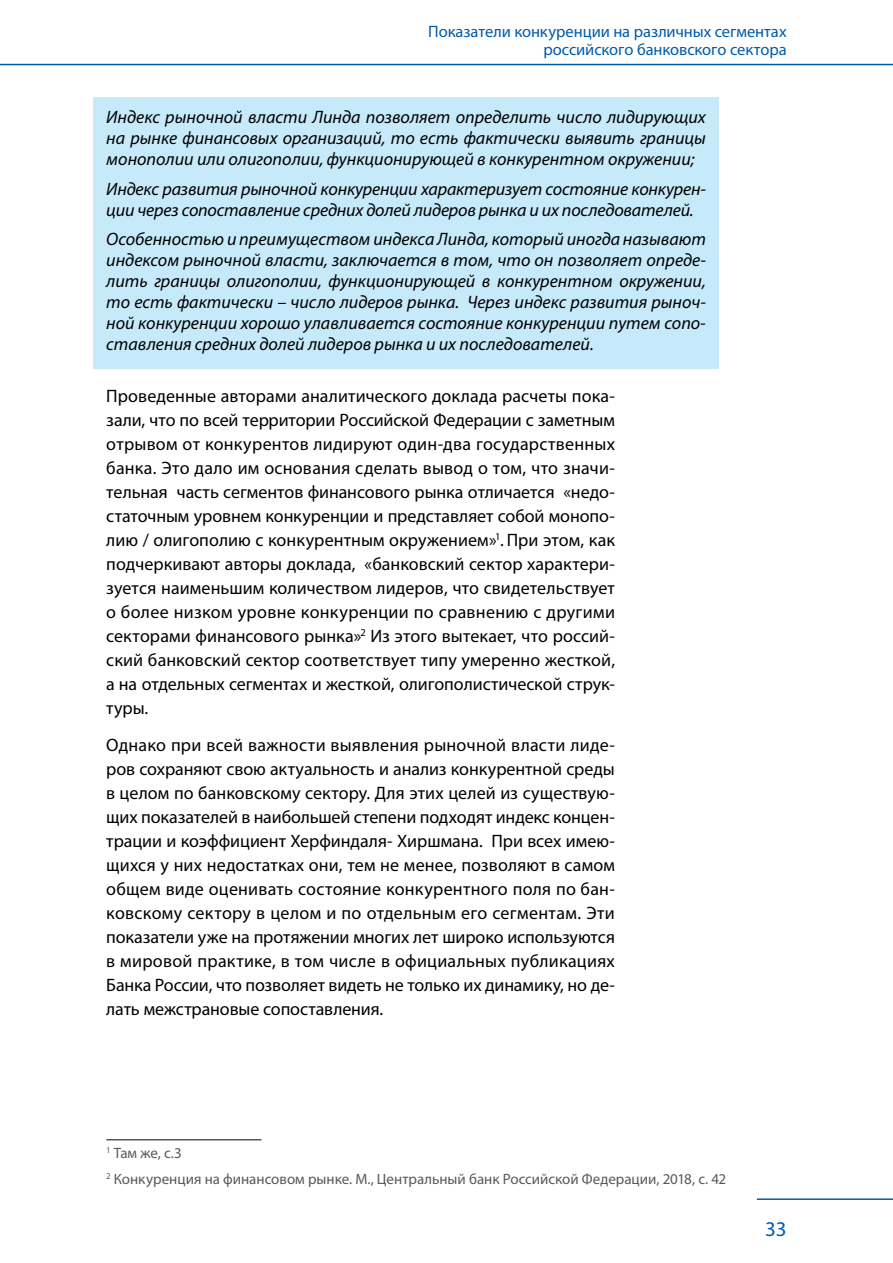
<style>
.page{position:relative;width:893px;height:1263px;background:#fff}
.page>*{position:absolute;margin:0;border:0;box-sizing:border-box;transform-origin:0 0}
.t1{font:21px "Myriad Pro";color:#005baa}
.t2{font:18px/24px "Myriad Pro";letter-spacing:-.005em;color:#000;text-align:justify}
.t3{font:italic 18px/21px "Myriad Pro";letter-spacing:-.01em;color:#000;text-align:justify}
.t4{font:16.5px/18px "Myriad Pro";letter-spacing:-.005em;color:#005baa;text-align:right}
.t5{font:15px/26.5px "Myriad Pro";color:#58595b}
</style>
<div class="page">
<hr style="left:757px;top:1198px;width:136px;height:2px;background:#005baa">
<hr style="left:0;top:64px;width:893px;height:1px;background:#005baa">
<div style="left:94px;top:98px;width:625px;height:271px;background:#c7eafb"></div>
<hr style="left:106px;top:1139px;width:155px;height:1px;background:#58595b">
<p class="t4" style="left:428px;top:22px;width:360px">Показатели конкуренции на различных сегментах российского банковского сектора</p>
<p class="t3" style="left:106px;top:106px;width:601px">Индекс рыночной власти Линда позволяет определить число лидирующих на рынке финансовых организаций, то есть фактически выявить границы монополии или олигополии, функционирующей в конкурентном окружении;</p>
<p class="t3" style="left:106px;top:178px;width:601px">Индекс развития рыночной конкуренции характеризует состояние конкурен&shy;ции через сопоставление средних долей лидеров рынка и их последователей.</p>
<p class="t3" style="left:106px;top:228px;width:601px">Особенностью и преимуществом индекса Линда, который иногда называют индексом рыночной власти, заключается в том, что он позволяет опреде&shy;лить границы олигополии, функционирующей в конкурентном окружении, то есть фактически – число лидеров рынка. Через индекс развития рыноч&shy;ной конкуренции хорошо улавливается состояние конкуренции путем сопо&shy;ставления средних долей лидеров рынка и их последователей.</p>
<p class="t2" style="left:106px;top:384px;width:510px">Проведенные авторами аналитического доклада расчеты пока&shy;зали, что по всей территории Российской Федерации с заметным отрывом от конкурентов лидируют один-два государственных банка. Это дало им основания сделать вывод о том, что значи&shy;тельная часть сегментов финансового рынка отличается «недо&shy;статочным уровнем конкуренции и представляет собой монопо&shy;лию / олигополию с конкурентным окружением»<sup>1</sup>.При этом, как подчеркивают авторы доклада, «банковский сектор характери&shy;зуется наименьшим количеством лидеров, что свидетельствует о более низком уровне конкуренции по сравнению с другими секторами финансового рынка»<sup>2</sup> Из этого вытекает, что россий&shy;ский банковский сектор соответствует типу умеренно жесткой, а на отдельных сегментах и жесткой, олигополистической струк&shy;туры.</p>
<p class="t2" style="left:106px;top:732px;width:510px">Однако при всей важности выявления рыночной власти лиде&shy;ров сохраняют свою актуальность и анализ конкурентной среды в целом по банковскому сектору. Для этих целей из существую&shy;щих показателей в наибольшей степени подходят индекс концен&shy;трации и коэффициент Херфиндаля- Хиршмана. При всех имею&shy;щихся у них недостатках они, тем не менее, позволяют в самом общем виде оценивать состояние конкурентного поля по бан&shy;ковскому сектору в целом и по отдельным его сегментам. Эти показатели уже на протяжении многих лет широко используются в мировой практике, в том числе в официальных публикациях Банка России, что позволяет видеть не только их динамику, но де&shy;лать межстрановые сопоставления.</p>
<p class="t5" style="left:106px;top:1139px;width:621px"><sup>1</sup> Там же, с.3<br><sup>2</sup> Конкуренция на финансовом рынке. М., Центральный банк Российской Федерации, 2018, с. 42</p>
<p class="t1" style="left:765px;top:1216px;width:23px">33</p>
</div>
